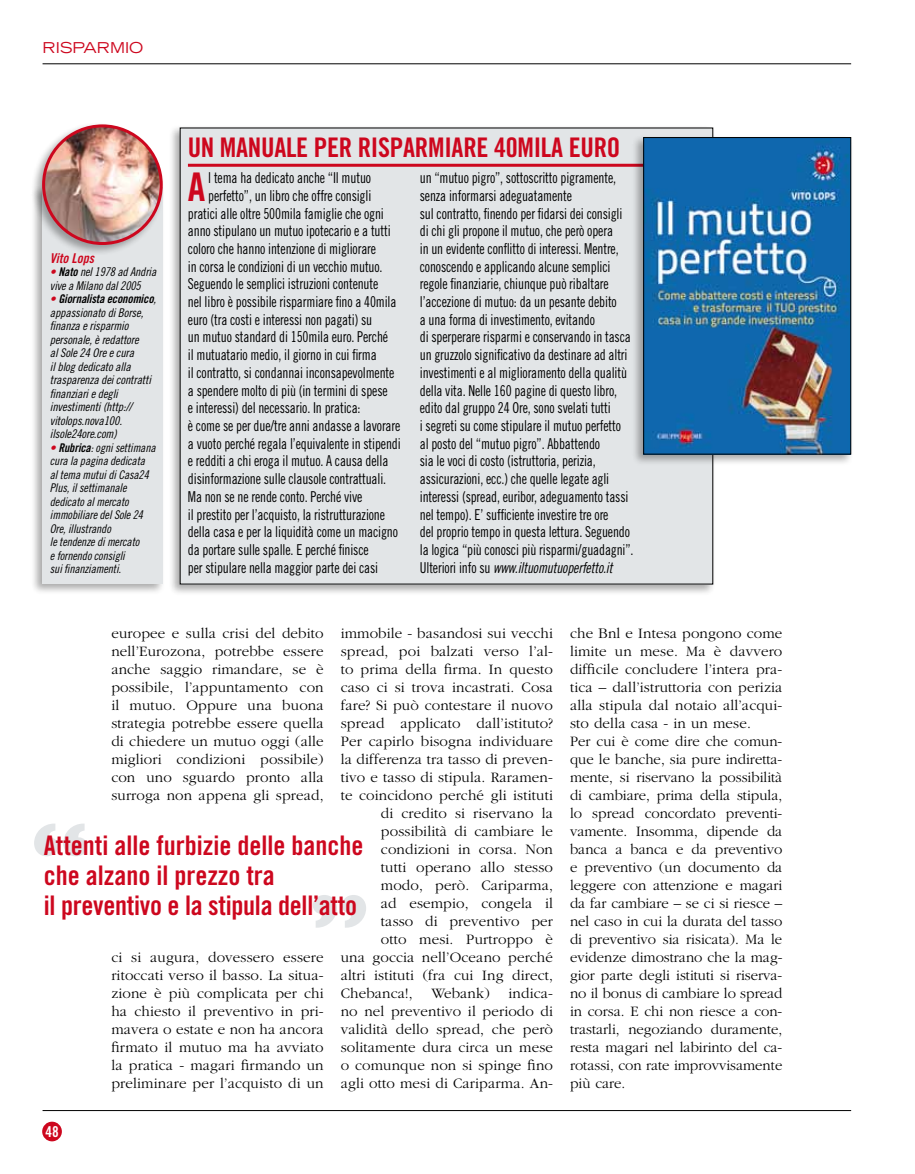
<style>
.page{position:relative;width:915px;height:1174px;background:#fff}
.page>*{position:absolute;margin:0;border:0;box-sizing:border-box;transform-origin:0 0}
.t1{font:108px "Egyptienne D Bold Exte";color:#e2e5e7}
.t2{font:39.45px "Trade Gothic LT Std Bd Cn 20";color:#cd071e}
.t3{font:27px/30px "Trade Gothic LT Std Bd Cn 20";letter-spacing:-.01em;color:#cd071e}
.t4{font:300 15px/18px "Garamond";letter-spacing:.01em;color:#000;text-align:justify}
.t5{font:15px/17.7px "Trade Gothic LT Std Cn 18";letter-spacing:-.01em;color:#000;scale:.9 1}
.t6{font:15px "Trade Gothic LT Std Cn 18 Obl";letter-spacing:-.01em;color:#000;scale:.9 1}
.t7{font:expanded 15px "Trade Gothic LT Std";color:#cd071e}
.t8{font:15px "Trade Gothic LT Std Bd Cn 20";color:#fff}
.t9{font:13.5px "Trade Gothic LT Std Bd Cn 20 Obl";color:#cd071e}
.t10{font:12px/13.5px "Trade Gothic LT Std Cn 18 Obl";letter-spacing:-.01em;color:#000}
.t11{font:12px "Trade Gothic LT Std Bd Cn 20 Obl";letter-spacing:-.01em;color:#000}
.s1{font-family:"Trade Gothic LT Std Bd Cn 20 Obl";color:#cd071e}
.s2{font-family:"Trade Gothic LT Std Bd Cn 20 Obl"}
.s3{color:#cd071e}
.s4{font-family:"Trade Gothic LT Std Cn 18 Obl"}
.s5{font-family:"Trade Gothic LT Std Cn 18"}
</style>
<div class="page">
<div style="left:42px;top:1121px;width:20px;height:20px;background:#cd071e;border-radius:50%"></div>
<hr style="left:43px;top:63px;width:807px;height:1px;background:#000">
<hr style="left:43px;top:1110px;width:807px;height:1px;background:#000">
<div style="left:31px;top:184px;width:135px;height:411px;background:#000;opacity:.33"></div>
<div style="left:42px;top:188px;width:121px;height:396px;background:#e2e5e7"></div>
<div style="left:30px;top:121px;width:135px;height:135px;background:#000;opacity:.33"></div>
<img style="left:44px;top:126px;width:117px;height:117px;border-radius:59px">
<div style="left:42px;top:124px;width:121px;height:121px;border:3px solid #cd071e;border-radius:50%"></div>
<div style="left:168px;top:124px;width:548px;height:472px;background:#000;opacity:.33"></div>
<div style="left:180px;top:128px;width:532px;height:456px;background:#e2e5e7"></div>
<hr style="left:188px;top:164px;width:515px;height:3px;background:#cd071e">
<div style="left:631px;top:134px;width:222px;height:332px;background:#000;opacity:.33"></div>
<img style="left:645px;top:139px;width:203px;height:313px">
<div style="left:643px;top:137px;width:207px;height:317px;border:1px solid #000"></div>
<p class="t7" style="left:43px;top:38px;width:12px">RISPARMIO</p>
<p class="t9" style="left:50px;top:250px;width:46px">Vito Lops</p>
<p class="t10" style="left:50px;top:265px;width:108px"><span class="s1">•</span> <span class="s2">Nato</span> nel 1978 ad Andria vive a Milano dal 2005</p>
<p class="t11" style="left:50px;top:292px;width:108px"><span class="s3">•</span> Giornalista economico<span class="s4">,</span></p>
<p class="t10" style="left:50px;top:306px;width:103px">appassionato di Borse, finanza e risparmio personale, è redattore<br>al Sole 24 Ore e cura<br>il blog dedicato alla trasparenza dei contratti finanziari e degli investimenti (http:// vitolops.nova100. ilsole24ore.com)</p>
<p class="t10" style="left:50px;top:441px;width:107px"><span class="s1">•</span> <span class="s2">Rubrica</span>: ogni settimana cura la pagina dedicata al tema mutui di Casa24<br>Plus, il settimanale dedicato al mercato immobiliare del Sole 24<br>Ore, illustrando<br>le tendenze di mercato<br>e fornendo consigli<br>sui finanziamenti.</p>
<h3 class="t3" style="left:188px;top:132px;width:434px">UN MANUALE PER RISPARMIARE 40MILA EURO</h3>
<h2 class="t2" style="left:188px;top:163px;width:19px">A</h2>
<p class="t5" style="left:208px;top:169px;width:182px">l tema ha dedicato anche “Il mutuo</p>
<p class="t5" style="left:419px;top:169px;width:239px">un “mutuo pigro”, sottoscritto pigramente, senza informarsi adeguatamente<br>sul contratto, finendo per fidarsi dei consigli di chi gli propone il mutuo, che però opera<br>in un evidente conflitto di interessi. Mentre, conoscendo e applicando alcune semplici regole finanziarie, chiunque può ribaltare l’accezione di mutuo: da un pesante debito<br>a una forma di investimento, evitando<br>di sperperare risparmi e conservando in tasca un gruzzolo significativo da destinare ad altri investimenti e al miglioramento della qualitù della vita. Nelle 160 pagine di questo libro, edito dal gruppo 24 Ore, sono svelati tutti<br>i segreti su come stipulare il mutuo perfetto al posto del “mutuo pigro”. Abbattendo<br>sia le voci di costo (istruttoria, perizia, assicurazioni, ecc.) che quelle legate agli interessi (spread, euribor, adeguamento tassi nel tempo). E’ sufficiente investire tre ore<br>del proprio tempo in questa lettura. Seguendo la logica “più conosci più risparmi/guadagni”.</p>
<p class="t6" style="left:419px;top:558px;width:215px"><span class="s5">Ulteriori info su</span> www.iltuomutuoperfetto.it</p>
<p class="t5" style="left:208px;top:186px;width:183px">perfetto”, un libro che offre consigli</p>
<p class="t5" style="left:188px;top:204px;width:219px">pratici alle oltre 500mila famiglie che ogni</p>
<p class="t5" style="left:188px;top:222px;width:227px">anno stipulano un mutuo ipotecario e a tutti</p>
<p class="t5" style="left:188px;top:239px;width:210px">coloro che hanno intenzione di migliorare</p>
<p class="t5" style="left:188px;top:257px;width:218px">in corsa le condizioni di un vecchio mutuo.</p>
<p class="t5" style="left:188px;top:275px;width:213px">Seguendo le semplici istruzioni contenute</p>
<p class="t5" style="left:188px;top:293px;width:233px">nel libro è possibile risparmiare fino a 40mila</p>
<p class="t5" style="left:188px;top:310px;width:206px">euro (tra costi e interessi non pagati) su</p>
<p class="t5" style="left:188px;top:328px;width:224px">un mutuo standard di 150mila euro. Perché</p>
<p class="t5" style="left:188px;top:346px;width:211px">il mutuatario medio, il giorno in cui firma</p>
<p class="t5" style="left:188px;top:363px;width:231px">il contratto, si condannai inconsapevolmente</p>
<p class="t5" style="left:188px;top:381px;width:223px">a spendere molto di più (in termini di spese</p>
<p class="t5" style="left:188px;top:399px;width:193px">e interessi) del necessario. In pratica:</p>
<p class="t5" style="left:188px;top:416px;width:237px">è come se per due/tre anni andasse a lavorare</p>
<p class="t5" style="left:188px;top:434px;width:238px">a vuoto perché regala l’equivalente in stipendi</p>
<p class="t5" style="left:188px;top:452px;width:224px">e redditi a chi eroga il mutuo. A causa della</p>
<p class="t5" style="left:188px;top:470px;width:222px">disinformazione sulle clausole contrattuali.</p>
<p class="t5" style="left:188px;top:487px;width:195px">Ma non se ne rende conto. Perché vive</p>
<p class="t5" style="left:188px;top:505px;width:220px">il prestito per l’acquisto, la ristrutturazione</p>
<p class="t5" style="left:188px;top:523px;width:235px">della casa e per la liquidità come un macigno</p>
<p class="t5" style="left:188px;top:540px;width:202px">da portare sulle spalle. E perché finisce</p>
<p class="t5" style="left:188px;top:558px;width:213px">per stipulare nella maggior parte dei casi</p>
<p class="t4" style="left:111px;top:624px;width:214px">europee e sulla crisi del debito nell’Eurozona, potrebbe essere anche saggio rimandare, se è possibile, l’appuntamento con il mutuo. Oppure una buona strategia potrebbe essere quella di chiedere un mutuo oggi (alle migliori condizioni possibile) con uno sguardo pronto alla surroga non appena gli spread,</p>
<p class="t4" style="left:340px;top:624px;width:214px">immobile - basandosi sui vecchi</p>
<p class="t4" style="left:340px;top:642px;width:214px">spread, poi balzati verso l’al-</p>
<p class="t4" style="left:340px;top:660px;width:214px">to prima della firma. In questo</p>
<p class="t4" style="left:340px;top:678px;width:214px">caso ci si trova incastrati. Cosa</p>
<p class="t4" style="left:340px;top:696px;width:214px">fare? Si può contestare il nuovo</p>
<p class="t4" style="left:340px;top:714px;width:214px">spread applicato dall’istituto?</p>
<p class="t4" style="left:340px;top:732px;width:214px">Per capirlo bisogna individuare</p>
<p class="t4" style="left:340px;top:750px;width:214px">la differenza tra tasso di preven-</p>
<p class="t4" style="left:340px;top:768px;width:214px">tivo e tasso di stipula. Raramen-</p>
<p class="t4" style="left:340px;top:786px;width:214px">te coincidono perché gli istituti</p>
<p class="t4" style="left:381px;top:804px;width:173px">di credito si riservano la</p>
<p class="t4" style="left:381px;top:822px;width:173px">possibilità di cambiare le</p>
<p class="t4" style="left:381px;top:840px;width:173px">condizioni in corsa. Non</p>
<p class="t4" style="left:381px;top:858px;width:173px">tutti operano allo stesso</p>
<p class="t4" style="left:381px;top:876px;width:173px">modo, però. Cariparma,</p>
<p class="t4" style="left:381px;top:894px;width:173px">ad esempio, congela il</p>
<p class="t4" style="left:381px;top:912px;width:173px">tasso di preventivo per</p>
<p class="t4" style="left:381px;top:930px;width:173px">otto mesi. Purtroppo è</p>
<p class="t4" style="left:340px;top:948px;width:214px">una goccia nell’Oceano perché</p>
<p class="t4" style="left:340px;top:966px;width:214px">altri istituti (fra cui Ing direct,</p>
<p class="t4" style="left:340px;top:984px;width:73px">Chebanca!,</p>
<p class="t4" style="left:431px;top:984px;width:60px">Webank)</p>
<h1 class="t1" style="left:28px;top:802px;width:67px">“</h1>
<h3 class="t3" style="left:44px;top:830px;width:321px">Attenti alle furbizie delle banche che alzano il prezzo tra<br>il preventivo e la stipula dell’atto</h3>
<h1 class="t1" style="left:372px;top:949px;width:67px;rotate:-180deg">“</h1>
<p class="t4" style="left:111px;top:948px;width:214px">ci si augura, dovessero essere ritoccati verso il basso. La situa&shy;zione è più complicata per chi ha chiesto il preventivo in pri&shy;mavera o estate e non ha ancora firmato il mutuo ma ha avviato la pratica - magari firmando un preliminare per l’acquisto di un</p>
<p class="t4" style="left:340px;top:984px;width:214px;text-indent:168px">indica&shy;no nel preventivo il periodo di validità dello spread, che però solitamente dura circa un mese o comunque non si spinge fino agli otto mesi di Cariparma. An-</p>
<p class="t8" style="left:45px;top:1122px;width:15px">48</p>
<p class="t4" style="left:570px;top:624px;width:214px;text-align:left">che Bnl e Intesa pongono come limite un mese. Ma è davvero difficile concludere l’intera pra&shy;tica – dall’istruttoria con perizia alla stipula dal notaio all’acqui&shy;sto della casa - in un mese.<br>Per cui è come dire che comun&shy;que le banche, sia pure indiretta&shy;mente, si riservano la possibilità di cambiare, prima della stipula, lo spread concordato preventi&shy;vamente. Insomma, dipende da banca a banca e da preventivo e preventivo (un documento da leggere con attenzione e magari da far cambiare – se ci si riesce – nel caso in cui la durata del tasso di preventivo sia risicata). Ma le evidenze dimostrano che la mag&shy;gior parte degli istituti si riserva&shy;no il bonus di cambiare lo spread in corsa. E chi non riesce a con&shy;trastarli, negoziando duramente, resta magari nel labirinto del ca&shy;rotassi, con rate improvvisamente più care.</p>
</div>
